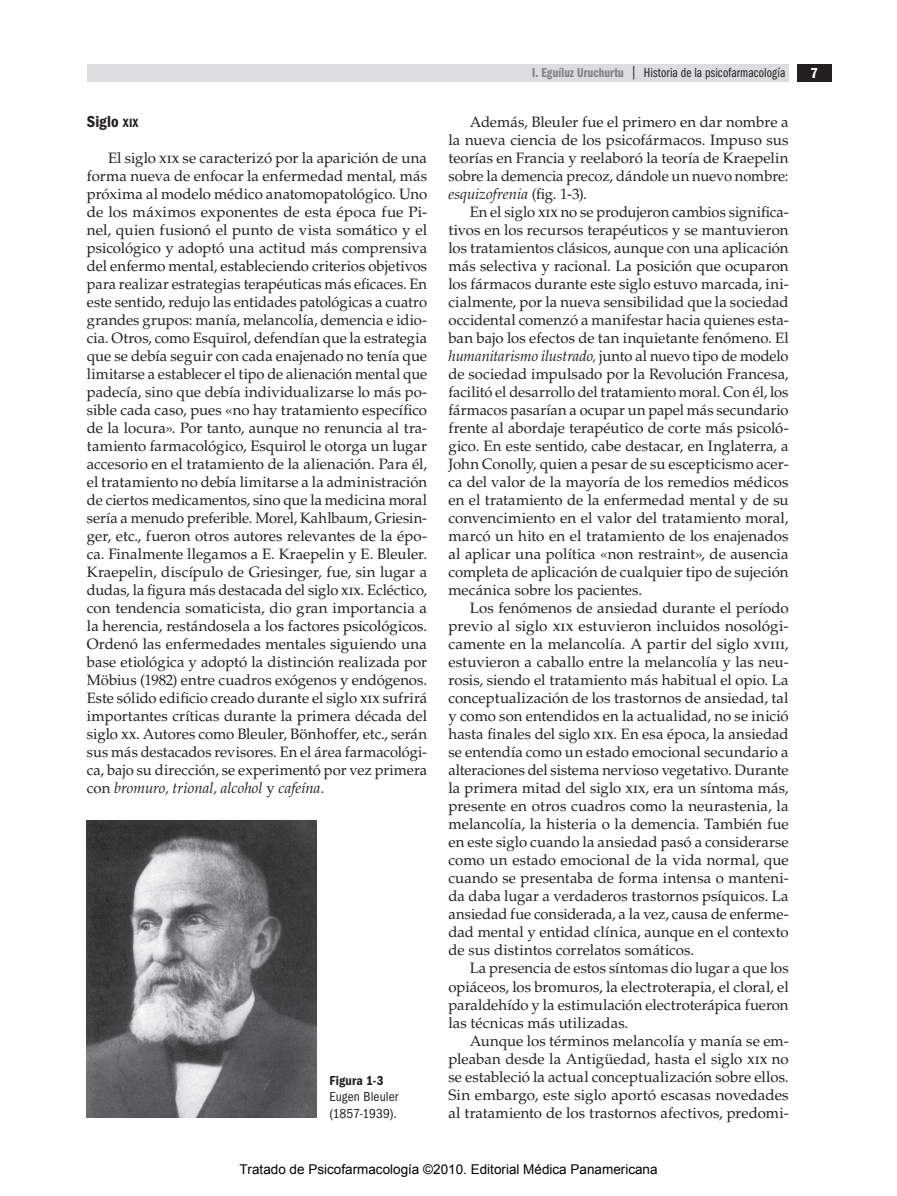
<style>
.page{position:relative;width:897px;height:1196px;background:#fff}
.page>*{position:absolute;margin:0;border:0;box-sizing:border-box;transform-origin:0 0}
.t1{font:16.5px "ITC Franklin Gothic Std Dm Cd";color:#231f20}
.t2{font:15px/18px "Palatino LT Std";color:#231f20;text-align:justify}
.t3{font:15px "ITC Franklin Gothic Std Dm Cd";color:#fff}
.t4{font:13.5px "Arial";color:#000}
.t5{font:13.5px "ITC Franklin Gothic Std Bk Cp";letter-spacing:.01em;color:#231f20}
.t6{font:condensed 13.5px/16.5px "ITC Franklin Gothic Std";letter-spacing:.005em;color:#231f20}
.t7{font:13.5px "ITC Franklin Gothic Std Dm Cd";letter-spacing:.015em;color:#231f20}
.s1{font-size:12.3px}
.s2{font-style:italic}
.s3{font-family:"ITC Franklin Gothic Std Dm Cp";color:#808285}
</style>
<div class="page">
<div style="left:797px;top:64px;width:34px;height:17px;background:#231f20"></div>
<div style="left:87px;top:64px;width:701px;height:17px;background:#dcdddf"></div>
<img style="left:87px;top:820px;width:230px;height:297px">
<p class="t1" style="left:87px;top:112px;width:53px">Siglo <span class="s1">xix</span></p>
<p class="t2" style="left:87px;top:149px;width:342px;text-indent:21px">El siglo xix se caracterizó por la aparición de una forma nueva de enfocar la enfermedad mental, más próxima al modelo médico anatomopatológico. Uno de los máximos exponentes de esta época fue Pi&shy;nel, quien fusionó el punto de vista somático y el psicológico y adoptó una actitud más comprensiva del enfermo mental, estableciendo criterios objetivos para realizar estrategias terapéuticas más eficaces. En este sentido, redujo las entidades patológicas a cuatro grandes grupos: manía, melancolía, demencia e idio&shy;cia. Otros, como Esquirol, defendían que la estrategia que se debía seguir con cada enajenado no tenía que limitarse a establecer el tipo de alienación mental que padecía, sino que debía individualizarse lo más po&shy;sible cada caso, pues «no hay tratamiento específico de la locura». Por tanto, aunque no renuncia al tra&shy;tamiento farmacológico, Esquirol le otorga un lugar accesorio en el tratamiento de la alienación. Para él, el tratamiento no debía limitarse a la administración de ciertos medicamentos, sino que la medicina moral sería a menudo preferible. Morel, Kahlbaum, Griesin&shy;ger, etc., fueron otros autores relevantes de la épo&shy;ca. Finalmente llegamos a E. Kraepelin y E. Bleuler.<br>Kraepelin, discípulo de Griesinger, fue, sin lugar a dudas, la figura más destacada del siglo xix. Ecléctico, con tendencia somaticista, dio gran importancia a la herencia, restándosela a los factores psicológicos.<br>Ordenó las enfermedades mentales siguiendo una base etiológica y adoptó la distinción realizada por Möbius (1982) entre cuadros exógenos y endógenos.<br>Este sólido edificio creado durante el siglo xix sufrirá importantes críticas durante la primera década del siglo xx. Autores como Bleuler, Bönhoffer, etc., serán sus más destacados revisores. En el área farmacológi&shy;ca, bajo su dirección, se experimentó por vez primera con <span class="s2">bromuro, trional, alcohol</span> y <span class="s2">cafeína.</span></p>
<p class="t7" style="left:329px;top:1072px;width:56px">Figura 1‑3</p>
<p class="t6" style="left:329px;top:1088px;width:71px">Eugen Bleuler (1857‑1939).</p>
<p class="t5" style="left:532px;top:65px;width:255px"><span class="s3">I. Eguíluz Uruchurtu</span> | Historia de la psicofarmacología</p>
<p class="t3" style="left:810px;top:64px;width:9px">7</p>
<p class="t2" style="left:448px;top:113px;width:342px;text-indent:21px">Además, Bleuler fue el primero en dar nombre a la nueva ciencia de los psicofármacos. Impuso sus teorías en Francia y reelaboró la teoría de Kraepelin sobre la demencia precoz, dándole un nuevo nombre: <span class="s2">esquizofrenia</span> (fig. 1‑3).</p>
<p class="t2" style="left:448px;top:203px;width:342px;text-indent:21px">En el siglo xix no se produjeron cambios significa&shy;tivos en los recursos terapéuticos y se mantuvieron los tratamientos clásicos, aunque con una aplicación más selectiva y racional. La posición que ocuparon los fármacos durante este siglo estuvo marcada, ini&shy;cialmente, por la nueva sensibilidad que la sociedad occidental comenzó a manifestar hacia quienes esta&shy;ban bajo los efectos de tan inquietante fenómeno. El <span class="s2">humanitarismo ilustrado,</span> junto al nuevo tipo de modelo de sociedad impulsado por la Revolución Francesa, facilitó el desarrollo del tratamiento moral. Con él, los fármacos pasarían a ocupar un papel más secundario frente al abordaje terapéutico de corte más psicoló&shy;gico. En este sentido, cabe destacar, en Inglaterra, a John Conolly, quien a pesar de su escepticismo acer&shy;ca del valor de la mayoría de los remedios médicos en el tratamiento de la enfermedad mental y de su convencimiento en el valor del tratamiento moral, marcó un hito en el tratamiento de los enajenados al aplicar una política «non restraint», de ausencia completa de aplicación de cualquier tipo de sujeción mecánica sobre los pacientes.</p>
<p class="t2" style="left:448px;top:599px;width:342px;text-indent:21px">Los fenómenos de ansiedad durante el período previo al siglo xix estuvieron incluidos nosológi&shy;camente en la melancolía. A partir del siglo xviii, estuvieron a caballo entre la melancolía y las neu&shy;rosis, siendo el tratamiento más habitual el opio. La conceptualización de los trastornos de ansiedad, tal y como son entendidos en la actualidad, no se inició hasta finales del siglo xix. En esa época, la ansiedad se entendía como un estado emocional secundario a alteraciones del sistema nervioso vegetativo. Durante la primera mitad del siglo xix, era un síntoma más, presente en otros cuadros como la neurastenia, la melancolía, la histeria o la demencia. También fue en este siglo cuando la ansiedad pasó a considerarse como un estado emocional de la vida normal, que cuando se presentaba de forma intensa o manteni&shy;da daba lugar a verdaderos trastornos psíquicos. La ansiedad fue considerada, a la vez, causa de enferme&shy;dad mental y entidad clínica, aunque en el contexto de sus distintos correlatos somáticos.</p>
<p class="t2" style="left:448px;top:959px;width:342px;text-indent:21px">La presencia de estos síntomas dio lugar a que los opiáceos, los bromuros, la electroterapia, el cloral, el paraldehído y la estimulación electroterápica fueron las técnicas más utilizadas.</p>
<p class="t2" style="left:448px;top:1031px;width:342px;text-indent:21px">Aunque los términos melancolía y manía se em&shy;pleaban desde la Antigüedad, hasta el siglo xix no se estableció la actual conceptualización sobre ellos.<br>Sin embargo, este siglo aportó escasas novedades al tratamiento de los trastornos afectivos, predomi-</p>
<p class="t4" style="left:239px;top:1160px;width:420px">Tratado de Psicofarmacología ©2010. Editorial Médica Panamericana</p>
</div>
